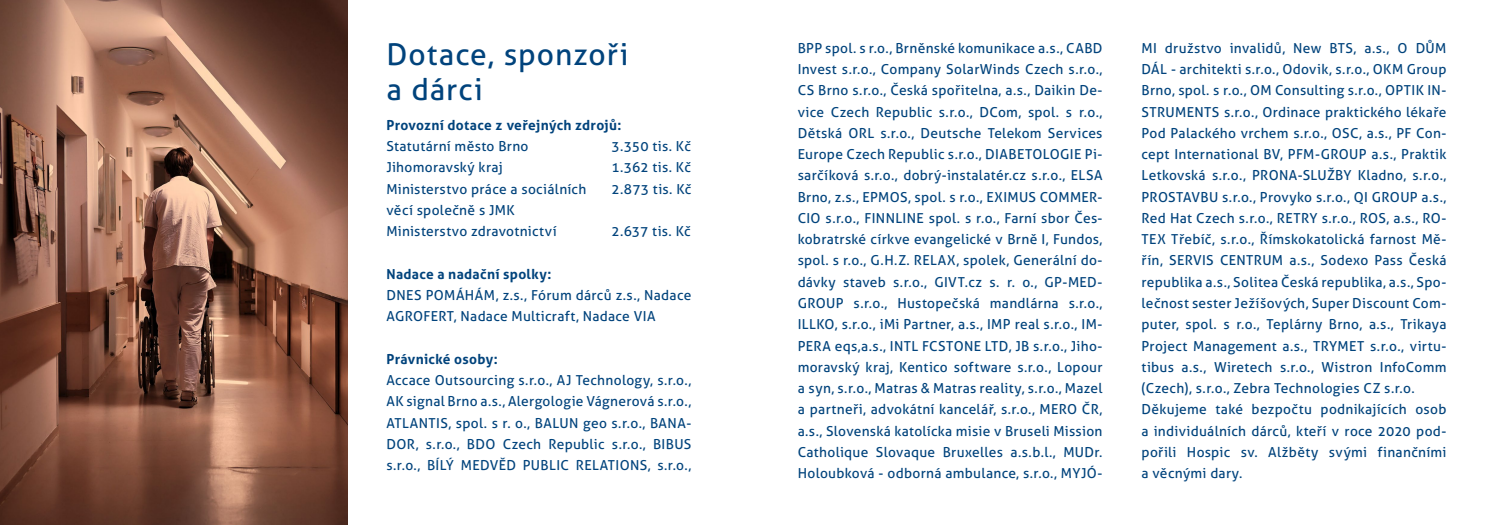
<style>
.page{position:relative;width:1489px;height:525px;background:#fff}
.page>*{position:absolute;margin:0;border:0;box-sizing:border-box;transform-origin:0 0}
.t1{font:30px "Aller";letter-spacing:.035em;color:#01437c}
.t2{font:13.75px/21.2px "Aller";letter-spacing:.02em;color:#01437c;text-align:justify}
.t3{font:700 13.75px "Aller";letter-spacing:.02em;color:#01437c}
.s1{font-family:"Arial"}
</style>
<div class="page">
<img style="left:0;top:0;width:347px;height:524px">
<p class="t1" style="left:386px;top:36px;width:244px">Dotace, sponzoři</p>
<p class="t1" style="left:386px;top:71px;width:98px">a dárci</p>
<p class="t3" style="left:386px;top:116px;width:236px">Provozní dotace z veřejných zdrojů:</p>
<p class="t2" style="left:386px;top:135px;width:144px">Statutární město Brno</p>
<p class="t2" style="left:611px;top:135px;width:81px">3.350 tis. Kč</p>
<p class="t2" style="left:386px;top:157px;width:118px">Jihomoravský kraj</p>
<p class="t2" style="left:611px;top:157px;width:81px">1.362 tis. Kč</p>
<p class="t2" style="left:386px;top:178px;width:201px">Ministerstvo práce a sociálních</p>
<p class="t2" style="left:611px;top:178px;width:81px">2.873 tis. Kč</p>
<p class="t2" style="left:386px;top:199px;width:130px">věcí společně s JMK</p>
<p class="t2" style="left:386px;top:220px;width:172px">Ministerstvo zdravotnictví</p>
<p class="t2" style="left:611px;top:220px;width:81px">2.637 tis. Kč</p>
<p class="t3" style="left:386px;top:265px;width:166px">Nadace a nadační spolky:</p>
<p class="t2" style="left:386px;top:284px;width:306px">DNES POMÁHÁM, z.s., Fórum dárců z.s., Nadace<br>AGROFERT, Nadace Multicraft, Nadace VIA</p>
<p class="t3" style="left:386px;top:350px;width:113px">Právnické osoby:</p>
<p class="t2" style="left:386px;top:369px;width:306px">Accace Outsourcing s.r.o., AJ Technology, s.r.o., AK signal Brno a.s., Alergologie Vágnerová s.r.o., ATLANTIS, spol. s r. o., BALUN geo s.r.o., BANA-DOR, s.r.o., BDO Czech Republic s.r.o., BIBUS s.r.o., BÍLÝ MEDVĚD PUBLIC RELATIONS, s.r.o.,</p>
<p class="t2" style="left:797px;top:37px;width:306px">BPP spol. s r.o., Brněnské komunikace a.s., CABD Invest s.r.o., Company SolarWinds Czech s.r.o., CS Brno s.r.o., Česká spořitelna, a.s., Daikin De&shy;vice Czech Republic s.r.o., DCom, spol. s r.o., Dětská ORL s.r.o., Deutsche Telekom Services Europe Czech Republic s.r.o., DIABETOLOGIE Pi&shy;sarčíková s.r.o., dobrý-instalatér.cz s.r.o., ELSA Brno, z.s., EPMOS, spol. s r.o., EXIMUS COMMER-CIO s.r.o., FINNLINE spol. s r.o., Farní sbor Čes&shy;kobratrské církve evangelické v Brně I, Fundos, spol. s r.o., G.H.Z. RELAX, spolek, Generální do&shy;dávky staveb s.r.o., GIVT.cz s. r. o., GP-MED-GROUP s.r.o., Hustopečská mandlárna s.r.o., ILLKO, s.r.o., iMi Partner, a.s., IMP real s.r.o., IM-PERA eqs,a.s., INTL FCSTONE LTD, JB s.r.o., Jiho&shy;moravský kraj, Kentico software s.r.o., Lopour a syn, s.r.o., Matras <span class="s1">&amp;</span> Matras reality, s.r.o., Mazel a partneři, advokátní kancelář, s.r.o., MERO ČR, a.s., Slovenská katolícka misie v Bruseli Mission Catholique Slovaque Bruxelles a.s.b.l., MUDr.<br>Holoubková - odborná ambulance, s.r.o., MYJÓ-</p>
<p class="t2" style="left:1141px;top:37px;width:306px">MI družstvo invalidů, New BTS, a.s., O DŮM DÁL - architekti s.r.o., Odovik, s.r.o., OKM Group Brno, spol. s r.o., OM Consulting s.r.o., OPTIK IN-STRUMENTS s.r.o., Ordinace praktického lékaře Pod Palackého vrchem s.r.o., OSC, a.s., PF Con&shy;cept International BV, PF M-GROUP a.s., Praktik Letkovská s.r.o., PRONA-SLUŽBY Kladno, s.r.o., PROSTAVBU s.r.o., Provyko s.r.o., QI GROUP a.s., Red Hat Czech s.r.o., RETRY s.r.o., ROS, a.s., RO-TEX Třebíč, s.r.o., Římskokatolická farnost Mě&shy;řín, SERVIS CENTRUM a.s., Sodexo Pass Česká republika a.s., Solitea Česká republika, a.s., Spo&shy;lečnost sester Ježíšových, Super Discount Com&shy;puter, spol. s r.o., Teplárny Brno, a.s., Trikaya Project Management a.s., TRYMET s.r.o., virtu&shy;tibus a.s., Wiretech s.r.o., Wistron InfoComm (Czech), s.r.o., Zebra Technologies CZ s.r.o.</p>
<p class="t2" style="left:1141px;top:398px;width:306px">Děkujeme také bezpočtu podnikajících osob a individuálních dárců, kteří v roce 2020 pod&shy;pořili Hospic sv. Alžběty svými finančními a věcnými dary.</p>
</div>
